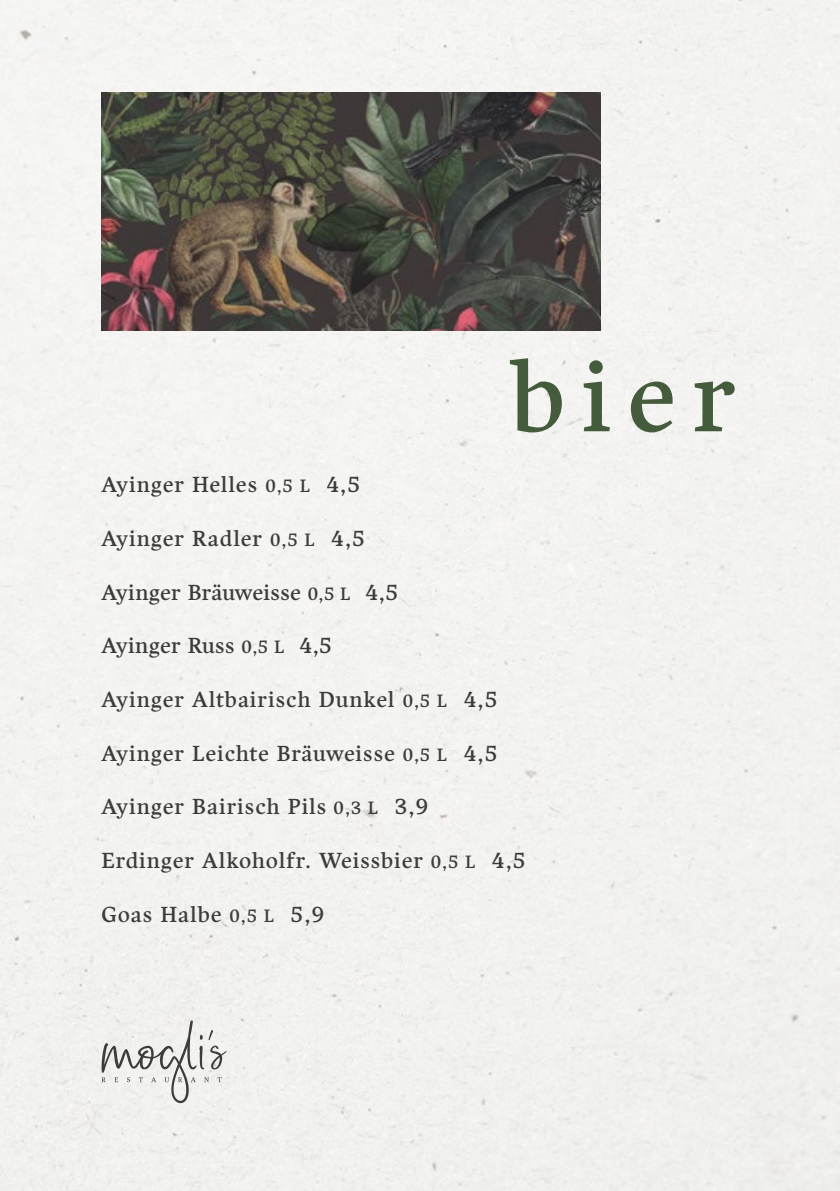
<style>
.page{position:relative;width:840px;height:1191px;background:#fff}
.page>*{position:absolute;margin:0;border:0;box-sizing:border-box;transform-origin:0 0}
.t1{font:100px "Harfang";color:#445c3b}
.t2{font:22px "Harfang";letter-spacing:.04em;color:#3c3c3b}
.t3{font:22px "Harfang";letter-spacing:.015em;color:#3c3c3b}
.s1{font-size:18px}
</style>
<div class="page">
<div style="left:0;top:0;width:839px;height:1191px;background:#f3f2f0"></div>
<svg style="left:101px;top:1020px;width:125px;height:83px"></svg>
<img style="left:101px;top:92px;width:499px;height:238px">
<h1 class="t1" style="left:508px;top:356px;width:228px">bier</h1>
<p class="t2" style="left:101px;top:476px;width:260px">Ayinger Helles <span class="s1">0,5 L</span> 4,5</p>
<p class="t2" style="left:101px;top:529px;width:265px">Ayinger Radler <span class="s1">0,5 L</span> 4,5</p>
<p class="t3" style="left:101px;top:583px;width:298px">Ayinger Bräuweisse <span class="s1">0,5 L</span> 4,5</p>
<p class="t3" style="left:101px;top:637px;width:232px">Ayinger Russ <span class="s1">0,5 L</span> 4,5</p>
<p class="t2" style="left:101px;top:690px;width:397px">Ayinger Altbairisch Dunkel <span class="s1">0,5 L</span> 4,5</p>
<p class="t2" style="left:101px;top:744px;width:397px">Ayinger Leichte Bräuweisse <span class="s1">0,5 L</span> 4,5</p>
<p class="t2" style="left:101px;top:798px;width:328px">Ayinger Bairisch Pils <span class="s1">0,3 L</span> 3,9</p>
<p class="t2" style="left:101px;top:851px;width:425px">Erdinger Alkoholfr. Weissbier <span class="s1">0,5 L</span> 4,5</p>
<p class="t2" style="left:101px;top:905px;width:224px">Goas Halbe <span class="s1">0,5 L</span> 5,9</p>
</div>
